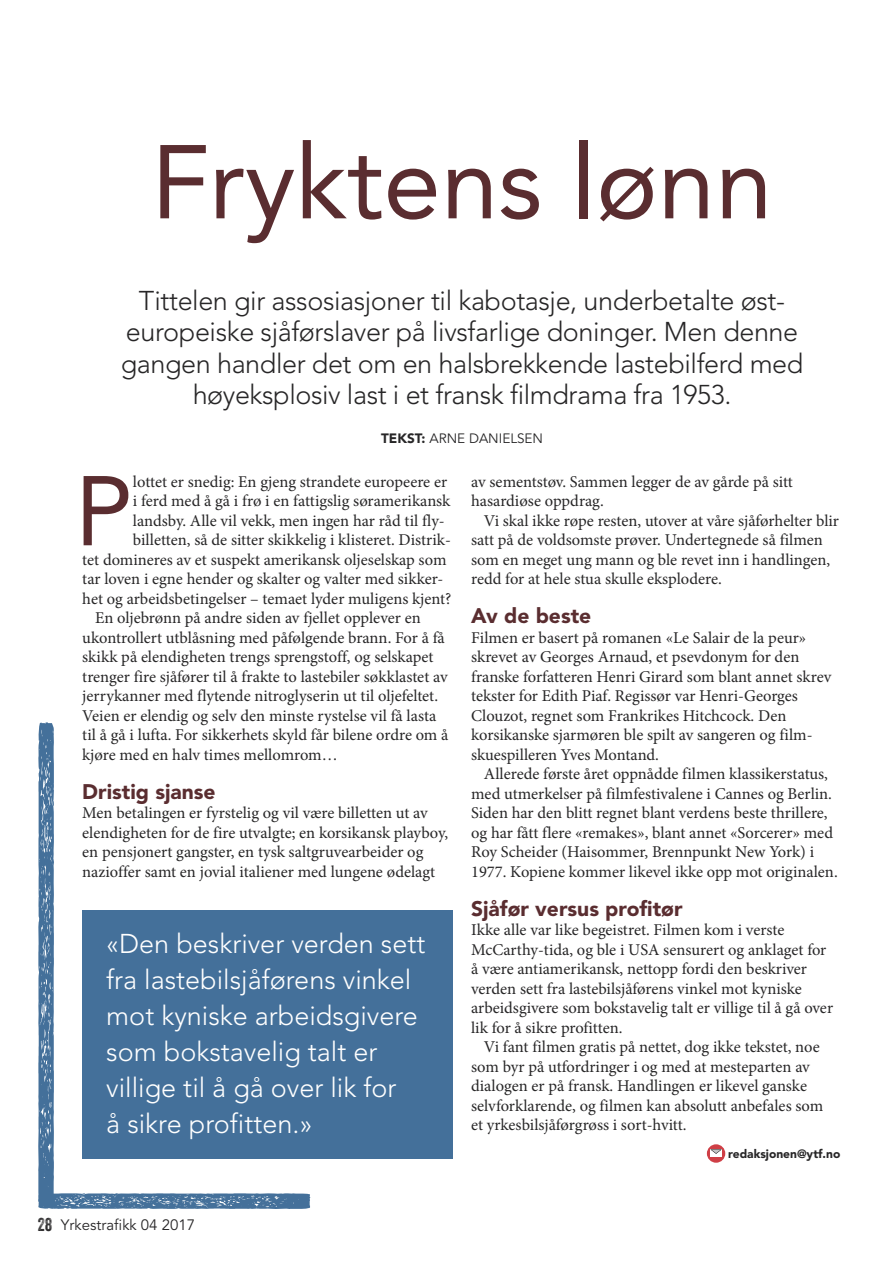
<style>
.page{position:relative;width:893px;height:1263px;background:#fff}
.page>*{position:absolute;margin:0;border:0;box-sizing:border-box;transform-origin:0 0}
.t1{font:103.5px "Avenir";color:#5a2d30}
.t2{font:97.8px "Avenir";color:#5a2d30}
.t3{font:300 27px/31.5px "Avenir";letter-spacing:-.015em;color:#272627;text-align:center}
.t4{font:300 27px/36px "Avenir";color:#fff}
.t5{font:900 21px "Avenir";color:#5a2d30}
.t6{font:16.5px/19.5px "Minion Pro";color:#272627}
.t7{font:15px "Avenir";color:#272627}
.t8{font:13.5px "Avenir";color:#272627}
.t9{font:900 12px "Avenir";color:#272627}
.s1{font-weight:900}
.s2{font-family:"Veneer Two";font-size:18px}
</style>
<div class="page">
<svg style="left:38px;top:722px;width:272px;height:487px"></svg>
<div style="left:707px;top:1144px;width:18px;height:19px;background:#cf3f46;border-radius:50%"></div>
<div style="left:710px;top:1149px;width:12px;height:8px;background:#fff"></div>
<svg style="left:710px;top:1149px;width:12px;height:5px"></svg>
<div style="left:83px;top:910px;width:370px;height:249px;background:#44709a"></div>
<h1 class="t1" style="left:151px;top:99px;width:623px">Fryktens lønn</h1>
<h3 class="t3" style="left:121px;top:285px;width:684px">Tittelen gir assosiasjoner til kabotasje, underbetalte øst&shy;europeiske sjåførslaver på livsfarlige doninger. Men denne gangen handler det om en halsbrekkende lastebilferd med høyeksplosiv last i et fransk filmdrama fra 1953.</h3>
<p class="t8" style="left:381px;top:430px;width:164px"><span class="s1">TEKST:</span> ARNE DANIELSEN</p>
<h2 class="t2" style="left:75px;top:433px;width:59px">P</h2>
<p class="t6" style="left:133px;top:473px;width:316px">lottet er snedig: En gjeng strandete europeere er</p>
<p class="t6" style="left:133px;top:493px;width:319px">i ferd med å gå i frø i en fattigslig søramerikansk</p>
<p class="t6" style="left:133px;top:512px;width:313px">landsby. Alle vil vekk, men ingen har råd til fly-</p>
<p class="t6" style="left:133px;top:532px;width:319px">billetten, så de sitter skikkelig i klisteret. Distrik-</p>
<p class="t6" style="left:82px;top:551px;width:366px">tet domineres av et suspekt amerikansk oljeselskap som</p>
<p class="t6" style="left:82px;top:571px;width:363px">tar loven i egne hender og skalter og valter med sikker-</p>
<p class="t6" style="left:82px;top:590px;width:371px">het og arbeidsbetingelser – temaet lyder muligens kjent?</p>
<p class="t6" style="left:95px;top:610px;width:327px">En oljebrønn på andre siden av fjellet opplever en</p>
<p class="t6" style="left:82px;top:629px;width:364px">ukontrollert utblåsning med påfølgende brann. For å få</p>
<p class="t6" style="left:82px;top:649px;width:353px">skikk på elendigheten trengs sprengstoff, og selskapet</p>
<p class="t6" style="left:82px;top:668px;width:367px">trenger fire sjåfører til å frakte to lastebiler søkklastet av</p>
<p class="t6" style="left:82px;top:688px;width:357px">jerrykanner med flytende nitroglyserin ut til oljefeltet.</p>
<p class="t6" style="left:82px;top:707px;width:356px">Veien er elendig og selv den minste rystelse vil få lasta</p>
<p class="t6" style="left:82px;top:727px;width:368px">til å gå i lufta. For sikkerhets skyld får bilene ordre om å</p>
<p class="t6" style="left:82px;top:746px;width:257px">kjøre med en halv times mellomrom…</p>
<p class="t5" style="left:82px;top:773px;width:135px">Dristig sjanse</p>
<p class="t6" style="left:82px;top:805px;width:367px">Men betalingen er fyrstelig og vil være billetten ut av elendigheten for de fire utvalgte; en korsikansk playboy, en pensjonert gangster, en tysk saltgruvearbeider og nazioffer samt en jovial italiener med lungene ødelagt</p>
<h3 class="t4" style="left:106px;top:925px;width:321px">«Den beskriver verden sett fra lastebilsjåførens vinkel mot kyniske arbeidsgivere som bokstavelig talt er villige til å gå over lik for<br>å sikre profitten.»</h3>
<p class="t6" style="left:471px;top:473px;width:323px">av sementstøv. Sammen legger de av gårde på sitt hasardiøse oppdrag.</p>
<p class="t6" style="left:471px;top:512px;width:369px;text-indent:13px">Vi skal ikke røpe resten, utover at våre sjåførhelter blir satt på de voldsomste prøver. Undertegnede så filmen som en meget ung mann og ble revet inn i handlingen, redd for at hele stua skulle eksplodere.</p>
<p class="t5" style="left:471px;top:598px;width:122px">Av de beste</p>
<p class="t6" style="left:471px;top:629px;width:362px">Filmen er basert på romanen «Le Salair de la peur» skrevet av Georges Arnaud, et psevdonym for den franske forfatteren Henri Girard som blant annet skrev tekster for Edith Piaf. Regissør var Henri-Georges Clouzot, regnet som Frankrikes Hitchcock. Den korsikanske sjarmøren ble spilt av sangeren og film&shy;skuespilleren Yves Montand.</p>
<p class="t6" style="left:471px;top:766px;width:368px;text-indent:13px">Allerede første året oppnådde filmen klassikerstatus, med utmerkelser på filmfestivalene i Cannes og Berlin.<br>Siden har den blitt regnet blant verdens beste thrillere, og har fått flere «remakes», blant annet «Sorcerer» med Roy Scheider (Haisommer, Brennpunkt New York) i 1977. Kopiene kommer likevel ikke opp mot originalen.</p>
<p class="t5" style="left:471px;top:890px;width:213px">Sjåfør versus profitør</p>
<p class="t6" style="left:471px;top:922px;width:363px">Ikke alle var like begeistret. Filmen kom i verste McCarthy-tida, og ble i USA sensurert og anklaget for å være antiamerikansk, nettopp fordi den beskriver verden sett fra lastebilsjåførens vinkel mot kyniske arbeidsgivere som bokstavelig talt er villige til å gå over lik for å sikre profitten.</p>
<p class="t6" style="left:471px;top:1039px;width:354px;text-indent:13px">Vi fant filmen gratis på nettet, dog ikke tekstet, noe som byr på utfordringer i og med at mesteparten av dialogen er på fransk. Handlingen er likevel ganske selvforklarende, og filmen kan absolutt anbefales som et yrkesbilsjåførgrøss i sort-hvitt.</p>
<p class="t9" style="left:728px;top:1144px;width:114px">redaksjonen@ytf.no</p>
<p class="t7" style="left:38px;top:1216px;width:159px"><span class="s2">28</span> Yrkestrafikk 04 2017</p>
</div>
